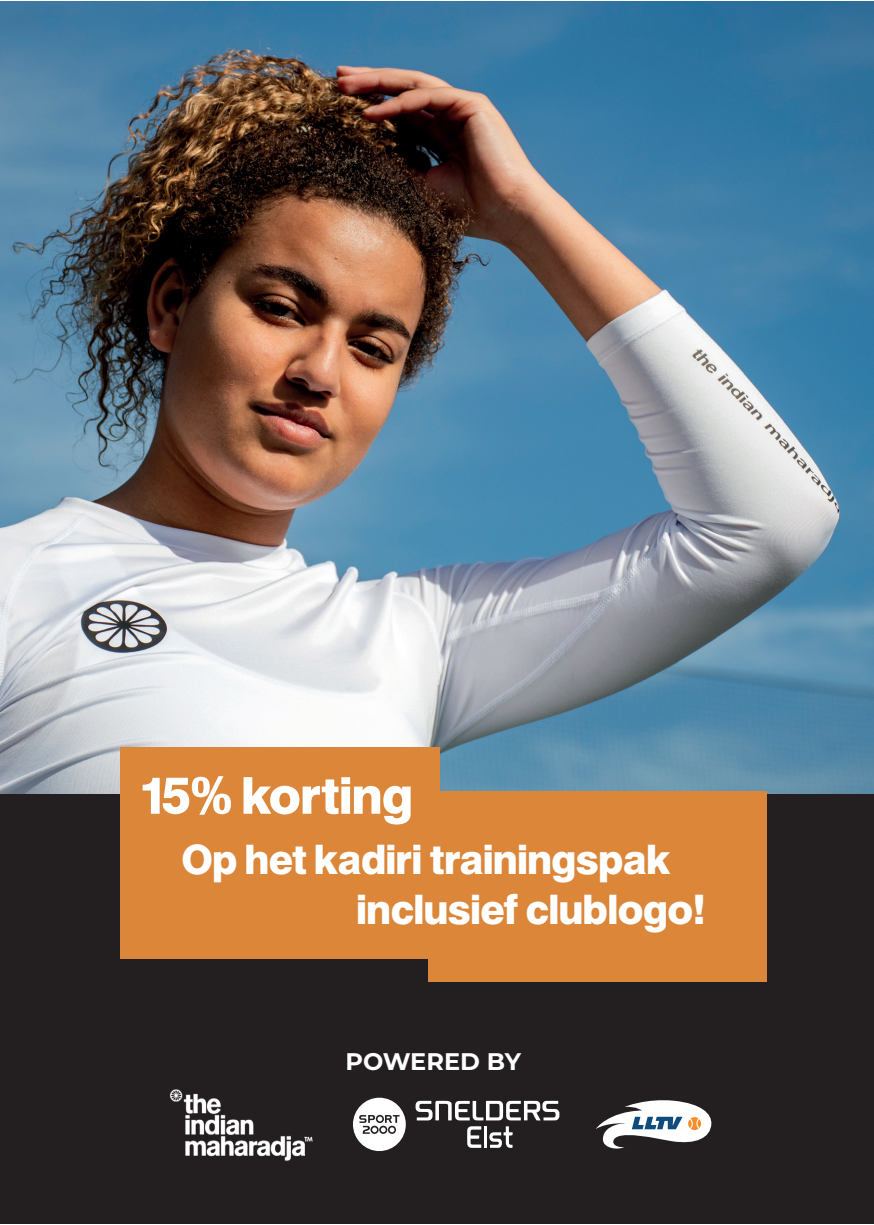
<style>
.page{position:relative;width:874px;height:1225px;background:#fff}
.page>*{position:absolute;margin:0;border:0;box-sizing:border-box;transform-origin:0 0}
.t1{font:50px "Europa Gro SHOP Dem Bol";letter-spacing:.025em;color:#fff}
.t2{font:40px/49.8px "Europa Gro SHOP Dem Bol";letter-spacing:.025em;color:#fff}
.t3{font:700 24px "Montserrat";color:#fff}
</style>
<div class="page">
<div style="left:0;top:663px;width:872px;height:561px;background:#231f20"></div>
<div style="left:428px;top:890px;width:337px;height:92px;background:#db8639"></div>
<img style="left:0;top:1px;width:873px;height:792px">
<svg style="left:596px;top:1100px;width:115px;height:49px"></svg>
<svg style="left:353px;top:1097px;width:52px;height:54px"></svg>
<svg style="left:467px;top:1126px;width:14px;height:21px"></svg>
<svg style="left:489px;top:1126px;width:24px;height:22px"></svg>
<svg style="left:415px;top:1100px;width:144px;height:20px"></svg>
<hr style="left:483px;top:1126px;width:3px;height:21px;background:#fff">
<img style="left:169px;top:1089px;width:144px;height:72px">
<div style="left:120px;top:792px;width:645px;height:167px;background:#db8639"></div>
<div style="left:120px;top:747px;width:319px;height:96px;background:#db8639"></div>
<p class="t1" style="left:142px;top:764px;width:271px">15% korting</p>
<p class="t2" style="left:357px;top:833px;width:348px;text-indent:-175px">Op het kadiri trainingspak inclusief clublogo!</p>
<p class="t3" style="left:345px;top:1043px;width:177px">POWERED BY</p>
</div>
